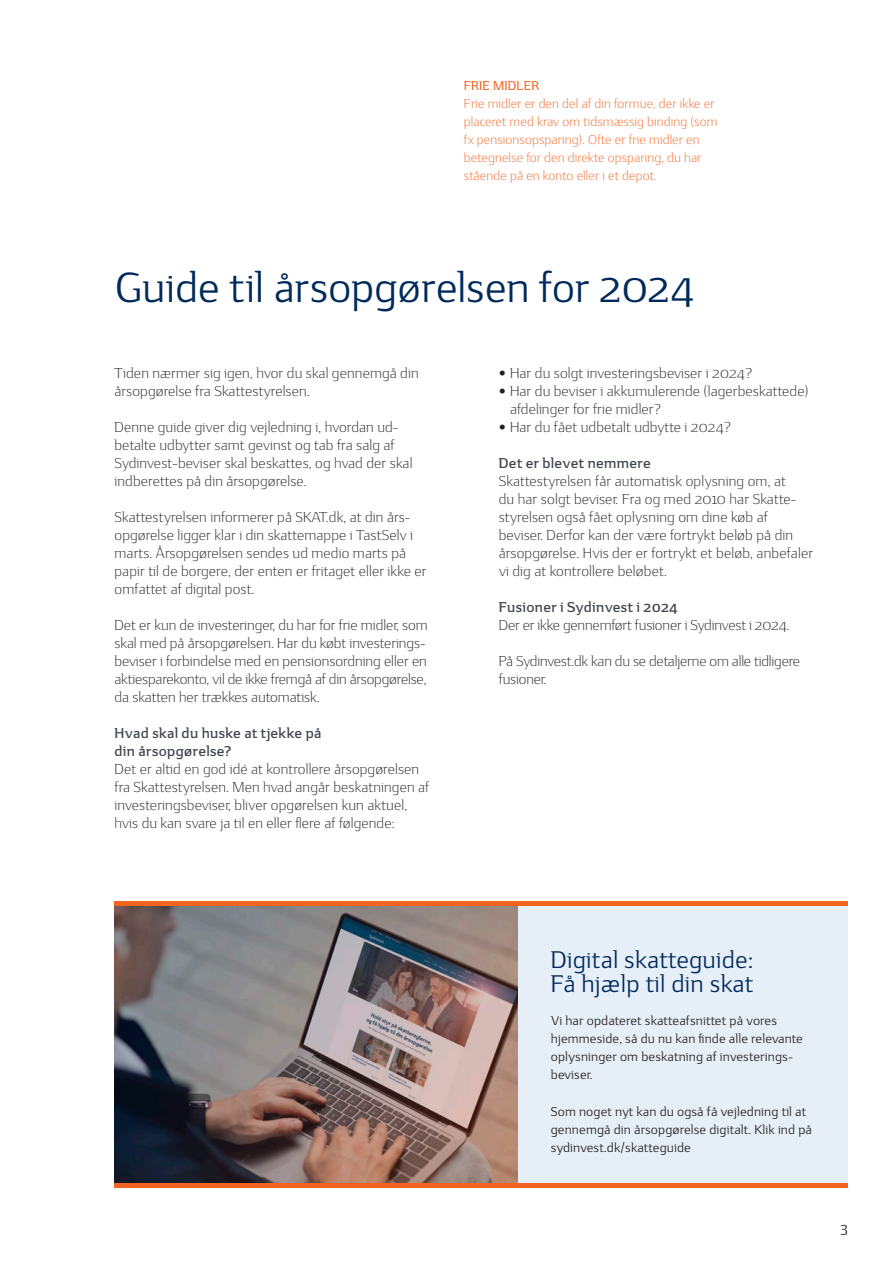
<style>
.page{position:relative;width:893px;height:1263px;background:#fff}
.page>*{position:absolute;margin:0;border:0;box-sizing:border-box;transform-origin:0 0}
.Opslag_overskrift_28_30_pkt__A_B{font:42px "Sydbank";letter-spacing:-.01em;color:#002a5b}
.billedtekst_reg{font:24px/24px "Sydbank";letter-spacing:.01em;color:#002a5b}
.Brødtekst_9_5_12_pkt{font:300 14.25px/18px "Sydbank";letter-spacing:.01em;color:#231f20}
.Brødtekst_9_5_12_pkt-2{font:300 14.25px/18px "Sydbank";letter-spacing:-.01em;color:#231f20}
.Mellemrubrik_9_5_12_pkt{font:700 14.25px/18px "Sydbank";letter-spacing:.025em;color:#40444e}
.t1{font:14.25px "Sydbank";color:#231f20}
.Infotekst_8_5_12_pkt{font:12.75px/18px "Sydbank";letter-spacing:.01em;color:#231f20}
.Infotekst_8_5_12_pkt-2{font:300 12.75px/18px "Sydbank";letter-spacing:.01em;color:#f36421}
.Billede_tekst_overskrift_8_5_12_pkt___CA{font:500 12.75px "Sydbank";letter-spacing:.01em;color:#f36421}
.s1{font-family:"Frutiger LT Std";font-weight:400}
</style>
<div class="page">
<div style="left:115px;top:904px;width:733px;height:284px;background:#e6eff8"></div>
<img style="left:115px;top:906px;width:402px;height:277px">
<hr style="left:115px;top:1183px;width:733px;height:4px;background:#f36421">
<div style="left:115px;top:901px;width:733px;height:5px;background:#f36421"></div>
<p class="Billede_tekst_overskrift_8_5_12_pkt___CA" style="left:464px;top:78px;width:77px">FRIE MIDLER</p>
<p class="Infotekst_8_5_12_pkt-2" style="left:464px;top:95px;width:255px">Frie midler er den del af din formue, der ikke er placeret med krav om tidsmæssig binding (som fx pensionsopsparing). Ofte er frie midler en betegnelse for den direkte opsparing, du har stående på en konto eller i et depot.</p>
<p class="Opslag_overskrift_28_30_pkt__A_B" style="left:115px;top:264px;width:581px">Guide til årsopgørelsen for 2024</p>
<p class="Brødtekst_9_5_12_pkt" style="left:115px;top:364px;width:306px">Tiden nærmer sig igen, hvor du skal gennemgå din årsopgørelse fra Skattestyrelsen.</p>
<p class="Brødtekst_9_5_12_pkt" style="left:115px;top:418px;width:299px">Denne guide giver dig vejledning i, hvordan ud&shy;betalte udbytter samt gevinst og tab fra salg af Sydinvest-beviser skal beskattes, og hvad der skal indberettes på din årsopgørelse.</p>
<p class="Brødtekst_9_5_12_pkt" style="left:115px;top:508px;width:314px">Skattestyrelsen informerer på SKAT.dk, at din års&shy;opgørelse ligger klar i din skattemappe i TastSelv i marts. Årsopgørelsen sendes ud medio marts på papir til de borgere, der enten er fritaget eller ikke er omfattet af digital post.</p>
<p class="Brødtekst_9_5_12_pkt" style="left:115px;top:616px;width:315px">Det er kun de investeringer, du har for frie midler, som skal med på årsopgørelsen. Har du købt investerings&shy;beviser i forbindelse med en pensionsordning eller en aktiesparekonto, vil de ikke fremgå af din årsopgørelse, da skatten her trækkes automatisk.</p>
<p class="Mellemrubrik_9_5_12_pkt" style="left:115px;top:725px;width:208px">Hvad skal du huske at tjekke på din årsopgørelse?</p>
<p class="Brødtekst_9_5_12_pkt" style="left:115px;top:760px;width:316px">Det er altid en god idé at kontrollere årsopgørelsen fra Skattestyrelsen. Men hvad angår beskatningen af investeringsbeviser, bliver opgørelsen kun aktuel, hvis du kan svare ja til en eller flere af følgende:</p>
<p class="Brødtekst_9_5_12_pkt" style="left:499px;top:364px;width:256px"><span class="s1">•</span> Har du solgt investeringsbeviser i 2024?</p>
<p class="Brødtekst_9_5_12_pkt" style="left:510px;top:382px;width:300px;text-indent:-11px"><span class="s1">•</span> Har du beviser i akkumulerende (lagerbeskattede) afdelinger for frie midler?</p>
<p class="Brødtekst_9_5_12_pkt" style="left:499px;top:418px;width:234px"><span class="s1">•</span> Har du fået udbetalt udbytte i 2024?</p>
<p class="Mellemrubrik_9_5_12_pkt" style="left:499px;top:455px;width:154px">Det er blevet nemmere</p>
<p class="Brødtekst_9_5_12_pkt" style="left:499px;top:472px;width:316px">Skattestyrelsen får automatisk oplysning om, at<br>du har solgt beviser. Fra og med 2010 har Skatte&shy;styrelsen også fået oplysning om dine køb af beviser. Derfor kan der være fortrykt beløb på din årsopgørelse. Hvis der er fortrykt et beløb, anbefaler vi dig at kontrollere beløbet.</p>
<p class="Mellemrubrik_9_5_12_pkt" style="left:499px;top:599px;width:181px">Fusioner i Sydinvest i 2024</p>
<p class="Brødtekst_9_5_12_pkt-2" style="left:499px;top:616px;width:292px">Der er ikke gennemført fusioner i Sydinvest i 2024.</p>
<p class="Brødtekst_9_5_12_pkt-2" style="left:499px;top:652px;width:303px">På Sydinvest.dk kan du se detaljerne om alle tidligere fusioner.</p>
<p class="billedtekst_reg" style="left:551px;top:948px;width:204px">Digital skatteguide:<br>Få hjælp til din skat</p>
<p class="Infotekst_8_5_12_pkt" style="left:551px;top:1012px;width:254px">Vi har opdateret skatteafsnittet på vores hjemmeside, så du nu kan finde alle relevante oplysninger om beskatning af investerings&shy;beviser.</p>
<p class="Infotekst_8_5_12_pkt" style="left:551px;top:1102px;width:263px">Som noget nyt kan du også få vejledning til at gennemgå din årsopgørelse digitalt. Klik ind på sydinvest.dk/skatteguide</p>
<p class="t1" style="left:841px;top:1220px;width:9px">3</p>
</div>
